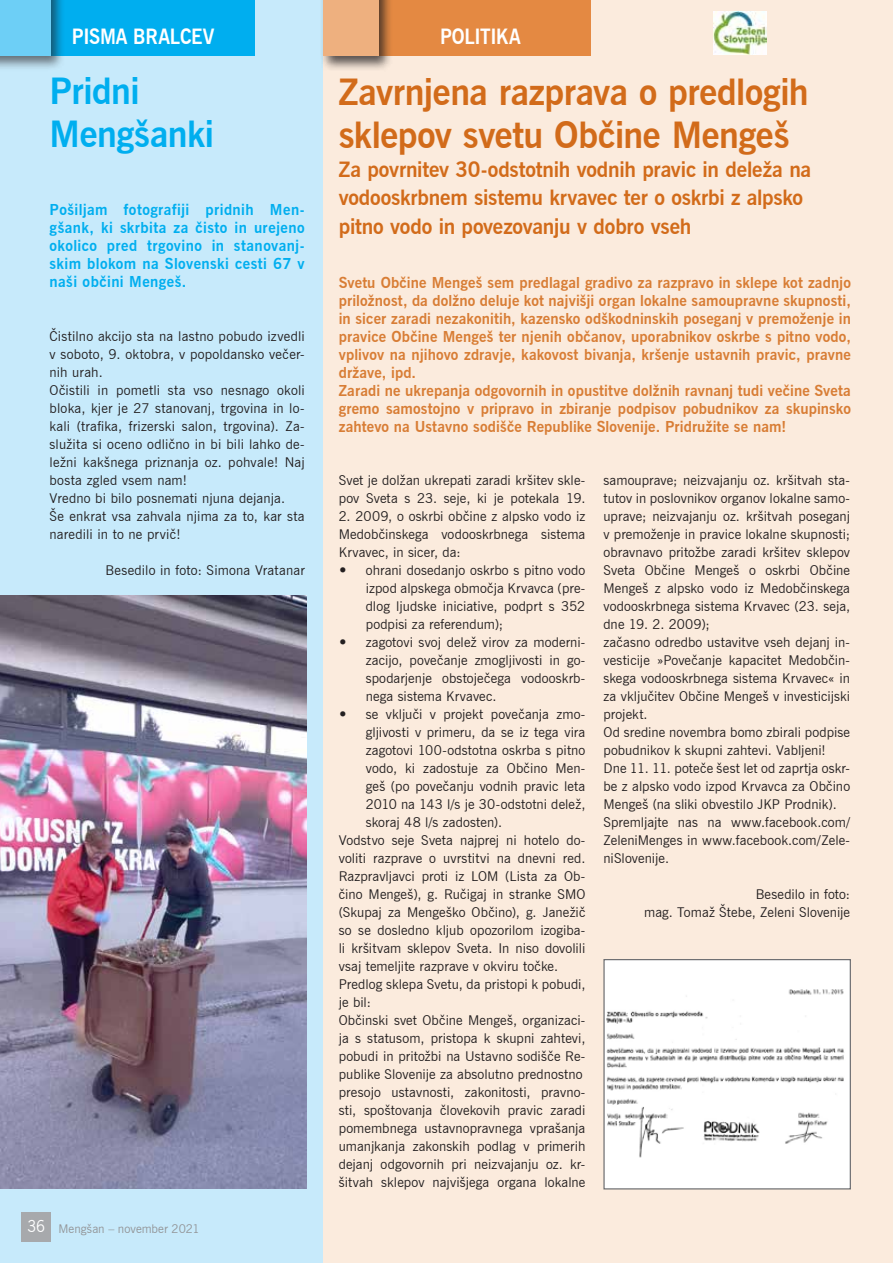
<style>
.page{position:relative;width:893px;height:1263px;background:#fff}
.page>*{position:absolute;margin:0;border:0;box-sizing:border-box;transform-origin:0 0}
.t1{font:700 36px/43.2px "News Gothic BT";letter-spacing:-.01em;color:#d26b1a}
.t2{font:700 36px/43.2px "News Gothic BT";letter-spacing:-.015em;color:#00aeef}
.t3{font:700 21px/28.5px "News Gothic BT";letter-spacing:-.01em;color:#d26b1a}
.t4{font:700 21px "News Gothic BT";letter-spacing:-.01em;color:#fff;scale:.9 1}
.t5{font:700 15px/18px "News Gothic BT";letter-spacing:.01em;color:#d87d35}
.t6{font:700 15px/18px "News Gothic BT";letter-spacing:.03em;color:#00aeef;text-align:justify}
.t7{font:13.5px/18px "News Gothic BT";letter-spacing:.01em;color:#231f20}
.t8{font:12px "News Gothic BT";color:#939598}
.s1{font-size:16.5px;color:#fff}
.s2{font-family:"Calibri";font-size:16.5px}
</style>
<div class="page">
<div style="left:310px;top:0;width:583px;height:1263px;background:#fbebdd"></div>
<div style="left:0;top:0;width:323px;height:1263px;background:#c7eafb"></div>
<img style="left:714px;top:12px;width:53px;height:43px">
<div style="left:604px;top:960px;width:246px;height:229px;background:#fff"></div>
<img style="left:606px;top:989px;width:238px;height:169px">
<div style="left:603px;top:959px;width:248px;height:230px;border:1px solid #6d6e71"></div>
<div style="left:40px;top:0;width:215px;height:56px;background:#00aeef"></div>
<div style="left:0;top:0;width:65px;height:72px;background:#231f20;opacity:.6"></div>
<div style="left:0;top:0;width:51px;height:56px;background:#6dcff6"></div>
<img style="left:0;top:595px;width:306px;height:594px">
<div style="left:378px;top:0;width:213px;height:56px;background:#e48942"></div>
<div style="left:320px;top:0;width:74px;height:72px;background:#231f20;opacity:.75"></div>
<div style="left:324px;top:0;width:55px;height:56px;background:#eeb07f"></div>
<div style="left:21px;top:1212px;width:30px;height:29px;background:#a7a9ac"></div>
<h2 class="t4" style="left:72px;top:24px;width:160px">PISMA BRALCEV</h2>
<h1 class="t2" style="left:50px;top:69px;width:166px">Pridni<br>Mengšanki</h1>
<p class="t6" style="left:50px;top:201px;width:257px">Pošiljam fotografiji pridnih Men&shy;gšank, ki skrbita za čisto in urejeno okolico pred trgovino in stanovanj&shy;skim blokom na Slovenski cesti 67 v naši občini Mengeš.</p>
<p class="t7" style="left:50px;top:327px;width:257px">Čistilno akcijo sta na lastno pobudo izvedli v soboto, 9. oktobra, v popoldansko večer&shy;nih urah.<br>Očistili in pometli sta vso nesnago okoli bloka, kjer je 27 stanovanj, trgovina in lo&shy;kali (trafika, frizerski salon, trgovina). Za&shy;služita si oceno odlično in bi bili lahko de&shy;ležni kakšnega priznanja oz. pohvale! Naj bosta zgled vsem nam!<br>Vredno bi bilo posnemati njuna dejanja.<br>Še enkrat vsa zahvala njima za to, kar sta naredili in to ne prvič!</p>
<p class="t7" style="left:105px;top:561px;width:201px">Besedilo in foto: Simona Vratanar</p>
<p class="t8" style="left:27px;top:1221px;width:174px"><span class="s1">36</span> Mengšan – november 2021</p>
<h2 class="t4" style="left:440px;top:24px;width:91px">POLITIKA</h2>
<h1 class="t1" style="left:339px;top:70px;width:471px">Zavrnjena razprava o predlogih sklepov svetu Občine Mengeš</h1>
<h2 class="t3" style="left:339px;top:155px;width:474px">Za povrnitev 30-odstotnih vodnih pravic in deleža na vodooskrbnem sistemu krvavec ter o oskrbi z alpsko pitno vodo in povezovanju v dobro vseh</h2>
<p class="t5" style="left:339px;top:273px;width:514px">Svetu Občine Mengeš sem predlagal gradivo za razpravo in sklepe kot zadnjo priložnost, da dolžno deluje kot najvišji organ lokalne samoupravne skupnosti, in sicer zaradi nezakonitih, kazensko odškodninskih poseganj v premoženje in pravice Občine Mengeš ter njenih občanov, uporabnikov oskrbe s pitno vodo, vplivov na njihovo zdravje, kakovost bivanja, kršenje ustavnih pravic, pravne države, ipd.<br>Zaradi ne ukrepanja odgovornih in opustitve dolžnih ravnanj tudi večine Sveta gremo samostojno v pripravo in zbiranje podpisov pobudnikov za skupinsko zahtevo na Ustavno sodišče Republike Slovenije. Pridružite se nam!</p>
<p class="t7" style="left:339px;top:471px;width:248px">Svet je dolžan ukrepati zaradi kršitev skle&shy;pov Sveta s 23. seje, ki je potekala 19.</p>
<p class="t7" style="left:339px;top:507px;width:248px;text-align:justify">2. 2009, o oskrbi občine z alpsko vodo iz Medobčinskega vodooskrbnega sistema Krvavec, in sicer, da:</p>
<p class="t7" style="left:366px;top:561px;width:221px;text-align:justify;text-indent:-27px"><span class="s2">•</span> ohrani dosedanjo oskrbo s pitno vodo izpod alpskega območja Krvavca (pre&shy;dlog ljudske iniciative, podprt s 352 podpisi za referendum);</p>
<p class="t7" style="left:366px;top:633px;width:221px;text-align:justify;text-indent:-27px"><span class="s2">•</span> zagotovi svoj delež virov za moderni&shy;zacijo, povečanje zmogljivosti in go&shy;spodarjenje obstoječega vodooskrb&shy;nega sistema Krvavec.</p>
<p class="t7" style="left:339px;top:705px;width:248px"><span class="s2">•</span> se vključi v projekt povečanja zmo-</p>
<p class="t7" style="left:366px;top:723px;width:221px">gljivosti v primeru, da se iz tega vira</p>
<p class="t7" style="left:366px;top:741px;width:221px">zagotovi 100-odstotna oskrba s pitno</p>
<p class="t7" style="left:366px;top:759px;width:221px">vodo, ki zadostuje za Občino Men-</p>
<p class="t7" style="left:366px;top:777px;width:221px">geš (po povečanju vodnih pravic leta</p>
<p class="t7" style="left:366px;top:795px;width:221px">2010 na 143 l/s je 30-odstotni delež,</p>
<p class="t7" style="left:366px;top:813px;width:138px">skoraj 48 l/s zadosten).</p>
<p class="t7" style="left:339px;top:831px;width:248px">Vodstvo seje Sveta najprej ni hotelo do-</p>
<p class="t7" style="left:339px;top:849px;width:248px">voliti razprave o uvrstitvi na dnevni red.</p>
<p class="t7" style="left:339px;top:867px;width:248px">Razpravljavci proti iz LOM (Lista za Ob-</p>
<p class="t7" style="left:339px;top:885px;width:248px">čino Mengeš), g. Ručigaj in stranke SMO</p>
<p class="t7" style="left:339px;top:903px;width:248px">(Skupaj za Mengeško Občino), g. Janežič</p>
<p class="t7" style="left:339px;top:921px;width:248px">so se dosledno kljub opozorilom izogiba-</p>
<p class="t7" style="left:339px;top:939px;width:248px">li kršitvam sklepov Sveta. In niso dovolili</p>
<p class="t7" style="left:339px;top:957px;width:221px">vsaj temeljite razprave v okviru točke.</p>
<p class="t7" style="left:339px;top:975px;width:248px">Predlog sklepa Svetu, da pristopi k pobudi,</p>
<p class="t7" style="left:339px;top:993px;width:34px">je bil:</p>
<p class="t7" style="left:339px;top:1011px;width:248px">Občinski svet Občine Mengeš, organizaci-</p>
<p class="t7" style="left:339px;top:1029px;width:248px">ja s statusom, pristopa k skupni zahtevi,</p>
<p class="t7" style="left:339px;top:1047px;width:248px">pobudi in pritožbi na Ustavno sodišče Re-</p>
<p class="t7" style="left:339px;top:1065px;width:245px">publike Slovenije za absolutno prednostno</p>
<p class="t7" style="left:339px;top:1083px;width:248px">presojo ustavnosti, zakonitosti, pravno-</p>
<p class="t7" style="left:339px;top:1101px;width:248px">sti, spoštovanja človekovih pravic zaradi</p>
<p class="t7" style="left:339px;top:1119px;width:248px">pomembnega ustavnopravnega vprašanja</p>
<p class="t7" style="left:339px;top:1137px;width:248px">umanjkanja zakonskih podlag v primerih</p>
<p class="t7" style="left:339px;top:1155px;width:248px">dejanj odgovornih pri neizvajanju oz. kr-</p>
<p class="t7" style="left:339px;top:1173px;width:248px">šitvah sklepov najvišjega organa lokalne</p>
<p class="t7" style="left:603px;top:471px;width:248px">samouprave; neizvajanju oz. kršitvah sta&shy;tutov in poslovnikov organov lokalne samo&shy;uprave; neizvajanju oz. kršitvah poseganj v premoženje in pravice lokalne skupnosti; obravnavo pritožbe zaradi kršitev sklepov Sveta Občine Mengeš o oskrbi Občine Mengeš z alpsko vodo iz Medobčinskega vodooskrbnega sistema Krvavec (23. seja, dne 19. 2. 2009);<br>začasno odredbo ustavitve vseh dejanj in&shy;vesticije »Povečanje kapacitet Medobčin&shy;skega vodooskrbnega sistema Krvavec« in za vključitev Občine Mengeš v investicijski projekt.<br>Od sredine novembra bomo zbirali podpise pobudnikov k skupni zahtevi. Vabljeni!<br>Dne 11. 11. poteče šest let od zaprtja oskr&shy;be z alpsko vodo izpod Krvavca za Občino Mengeš (na sliki obvestilo JKP Prodnik).<br>Spremljajte nas na www.facebook.com/ ZeleniMenges in www.facebook.com/Zele&shy;niSlovenije.</p>
<p class="t7" style="left:644px;top:885px;width:207px;text-align:right">Besedilo in foto:<br>mag. Tomaž Štebe, Zeleni Slovenije</p>
</div>
